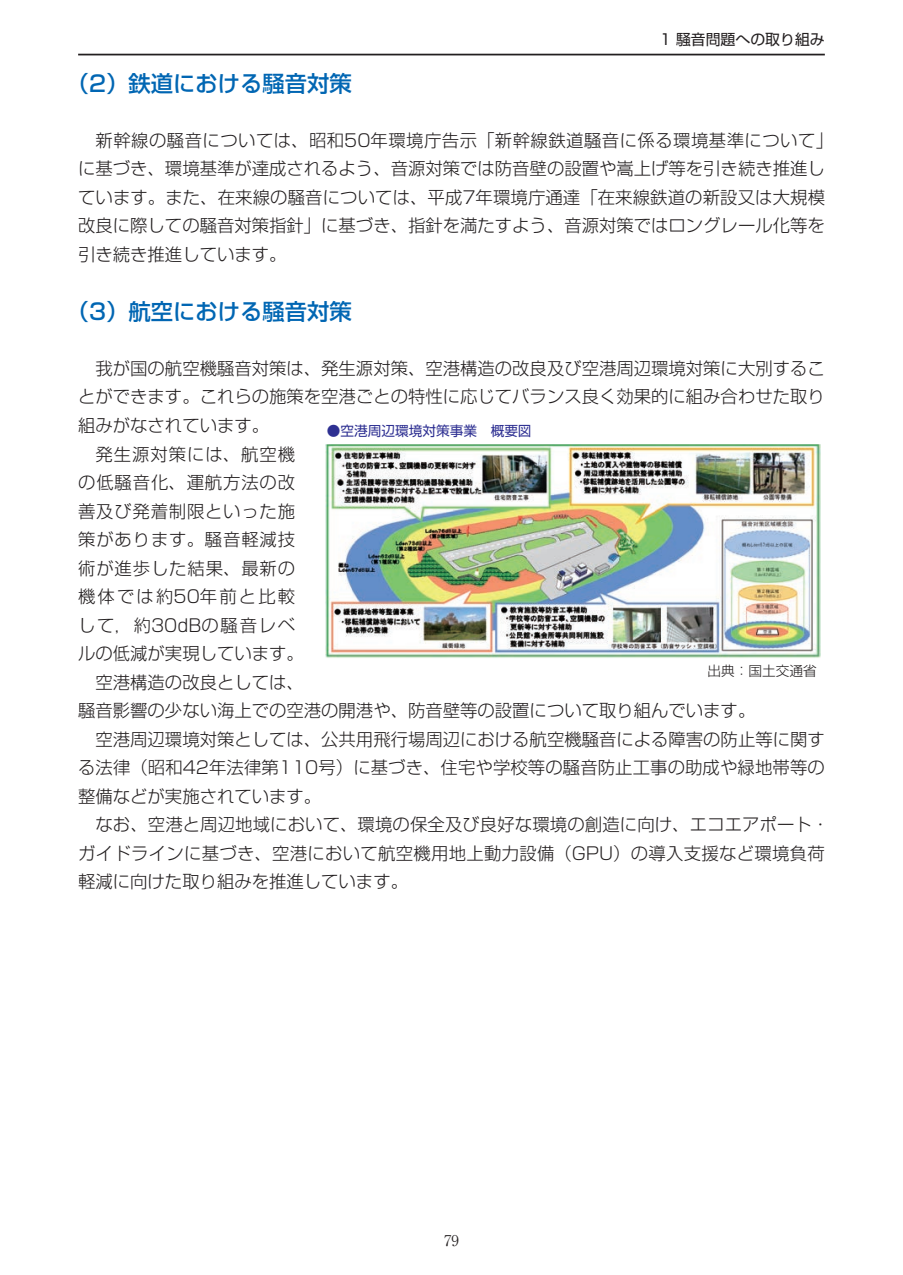
<style>
.page{position:relative;width:903px;height:1275px;background:#fff}
.page>*{position:absolute;margin:0;border:0;box-sizing:border-box;transform-origin:0 0}
._3__1{font:500 22.4px "Shin Go Pr 6";color:#0166b3}
.本文{font:300 17.32px/28.5px "Shin Go Pr 6";color:#231f20}
.本文-2{font:300 17.32px/28.5px "Shin Go Pr 6";letter-spacing:.05em;color:#231f20;text-align:center}
.t1{font:14.88px "Shin Go Pr 6";color:#231f20}
.t2{font:300 14.88px "Ryumin Pr 6";color:#231f20}
.キャプ{font:13.65px "Shin Go Pr 6";color:#2e3092}
.出典_資料{font:300 13.65px "Shin Go Pr 6";color:#231f20}
</style>
<div class="page">
<img style="left:325px;top:444px;width:495px;height:214px">
<hr style="left:78px;top:54px;width:747px;height:1px;background:#231f20">
<p class="t1" style="left:660px;top:27px;width:167px">1 騒音問題への取り組み</p>
<p class="_3__1" style="left:67px;top:65px;width:286px">（2）鉄道における騒音対策</p>
<p class="本文" style="left:78px;top:124px;width:757px;text-indent:17px">新幹線の騒音については、昭和50年環境庁告示「新幹線鉄道騒音に係る環境基準について」に基づき、環境基準が達成されるよう、音源対策では防音壁の設置や嵩上げ等を引き続き推進しています。また、在来線の騒音については、平成7年環境庁通達「在来線鉄道の新設又は大規模改良に際しての騒音対策指針」に基づき、指針を満たすよう、音源対策ではロングレール化等を引き続き推進しています。</p>
<p class="_3__1" style="left:67px;top:293px;width:286px">（3）航空における騒音対策</p>
<p class="本文" style="left:78px;top:353px;width:748px;text-align:justify;text-indent:17px">我が国の航空機騒音対策は、発生源対策、空港構造の改良及び空港周辺環境対策に大別することができます。これらの施策を空港ごとの特性に応じてバランス良く効果的に組み合わせた取り組みがなされています。</p>
<p class="本文-2" style="left:78px;top:438px;width:227px">発生源対策には、航空機<br>の低騒音化、運航方法の改善及び発着制限といった施策があります。騒音軽減技術が進歩した結果、最新の機体では約50年前と比較して，約30dBの騒音レベルの低減が実現しています。</p>
<p class="本文" style="left:78px;top:666px;width:679px;text-indent:17px">空港構造の改良としては、<br>騒音影響の少ない海上での空港の開港や、防音壁等の設置について取り組んでいます。</p>
<p class="本文" style="left:78px;top:723px;width:748px;text-align:justify;text-indent:17px">空港周辺環境対策としては、公共用飛行場周辺における航空機騒音による障害の防止等に関する法律（昭和42年法律第110号）に基づき、住宅や学校等の騒音防止工事の助成や緑地帯等の整備などが実施されています。</p>
<p class="本文" style="left:78px;top:809px;width:753px;text-indent:17px">なお、空港と周辺地域において、環境の保全及び良好な環境の創造に向け、エコエアポート・ガイドラインに基づき、空港において航空機用地上動力設備（GPU）の導入支援など環境負荷軽減に向けた取り組みを推進しています。</p>
<p class="キャプ" style="left:327px;top:420px;width:206px">●空港周辺環境対策事業　概要図</p>
<p class="出典_資料" style="left:707px;top:659px;width:111px">出典：国土交通省</p>
<p class="t2" style="left:444px;top:1229px;width:16px">79</p>
</div>
